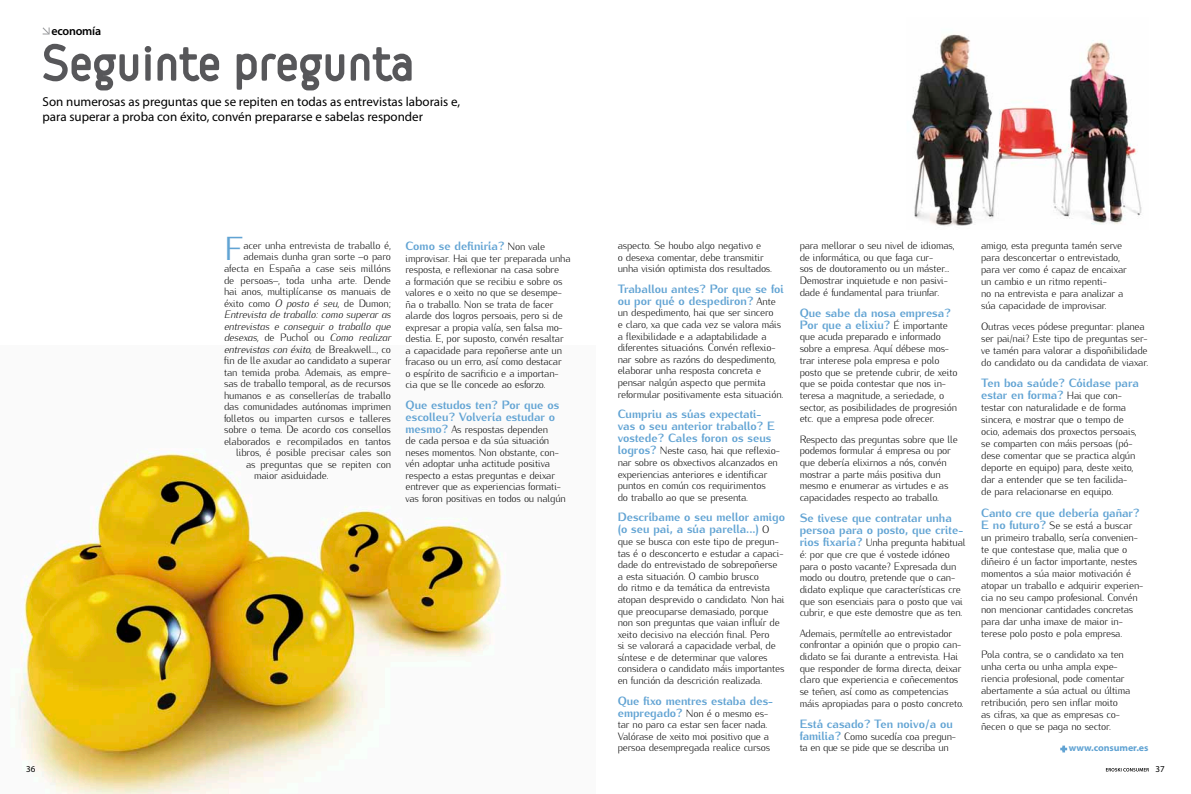
<style>
.page{position:relative;width:1191px;height:794px;background:#fff}
.page>*{position:absolute;margin:0;border:0;box-sizing:border-box;transform-origin:0 0}
.t1{font:33.1px "Kurier";color:#61a3d3;scale:.96 1}
.t2{font:13px/15px "Myriad Pro";color:#000}
.t3{font:800 12px/12.1px "Kurier";color:#61a3d3;scale:.96 1}
.t4{font:600 12px "Myriad Pro";letter-spacing:-.02em;color:#000}
.t5{font:300 10.6px/11.6px "Kurier";letter-spacing:-.02em;color:#000;scale:.96 1}
.t6{font:italic 300 10.6px "Kurier";letter-spacing:-.015em;color:#000;scale:.96 1}
.t7{font:300 10.6px/11.7px "Kurier";letter-spacing:-.04em;color:#000;scale:.96 1}
.t8{font:700 9.6px "Myriad Pro";letter-spacing:-.01em;color:#61a3d3;scale:1.04 1}
.t9{font:9px "Myriad Pro";color:#000}
.s1{font-style:italic}
.s2{font-style:normal}
.s3{font-weight:300;font-size:10.6px;color:#000}
.s4{font-weight:800;font-size:12px;color:#61a3d3}
</style>
<div class="page">
<svg style="left:43px;top:27px;width:7px;height:8px"></svg>
<img style="left:18px;top:449px;width:485px;height:345px">
<svg style="left:43px;top:43px;width:177px;height:48px"></svg>
<svg style="left:236px;top:47px;width:176px;height:44px"></svg>
<svg style="left:1060px;top:745px;width:8px;height:8px"></svg>
<img style="left:912px;top:34px;width:230px;height:192px">
<svg style="left:1106px;top:768px;width:42px;height:3px"></svg>
<p class="t4" style="left:52px;top:24px;width:51px">economía</p>
<p class="t2" style="left:43px;top:94px;width:419px">Son numerosas as preguntas que se repiten en todas as entrevistas laborais e, para superar a proba con éxito, convén prepararse e sabelas responder</p>
<h1 class="t1" style="left:224px;top:223px;width:22px">F</h1>
<p class="t5" style="left:243px;top:238px;width:155px">acer unha entrevista de traballo é,</p>
<p class="t5" style="left:243px;top:250px;width:155px">ademais dunha gran sorte –o paro</p>
<p class="t5" style="left:224px;top:262px;width:175px">afecta en España a case seis millóns</p>
<p class="t5" style="left:224px;top:273px;width:175px">de persoas–, toda unha arte. Dende</p>
<p class="t5" style="left:224px;top:285px;width:175px">hai anos, multiplícanse os manuais de</p>
<p class="t5" style="left:224px;top:296px;width:175px">éxito como <span class="s1">O posto é seu</span>, de Dumon;</p>
<p class="t6" style="left:224px;top:306px;width:175px">Entrevista de traballo: como superar as</p>
<p class="t6" style="left:224px;top:317px;width:175px">entrevistas e conseguir o traballo que</p>
<p class="t6" style="left:224px;top:329px;width:175px">desexas, <span class="s2">de Puchol ou</span> Como realizar</p>
<p class="t6" style="left:224px;top:340px;width:175px">entrevistas con éxito, <span class="s2">de Breakwell..., co</span></p>
<p class="t5" style="left:224px;top:354px;width:175px">fin de lle axudar ao candidato a superar</p>
<p class="t5" style="left:224px;top:365px;width:175px">tan temida proba. Ademais, as empre-</p>
<p class="t5" style="left:224px;top:377px;width:175px">sas de traballo temporal, as de recursos</p>
<p class="t5" style="left:224px;top:388px;width:175px">humanos e as consellerías de traballo</p>
<p class="t5" style="left:224px;top:400px;width:175px">das comunidades autónomas imprimen</p>
<p class="t5" style="left:224px;top:411px;width:175px">folletos ou imparten cursos e talleres</p>
<p class="t5" style="left:224px;top:423px;width:175px">sobre o tema. De acordo cos consellos</p>
<p class="t5" style="left:224px;top:434px;width:175px">elaborados e recompilados en tantos</p>
<p class="t5" style="left:236px;top:446px;width:163px">libros, é posible precisar cales son</p>
<p class="t5" style="left:246px;top:457px;width:153px">as preguntas que se repiten con</p>
<p class="t5" style="left:254px;top:469px;width:79px">maior asiduidade.</p>
<p class="t3" style="left:405px;top:239px;width:147px">Como se definiría? <span class="s3">Non vale</span></p>
<p class="t5" style="left:405px;top:251px;width:173px">improvisar. Hai que ter preparada unha resposta, e reflexionar na casa sobre<br>a formación que se recibiu e sobre os valores e o xeito no que se desempe&shy;ña o traballo. Non se trata de facer alarde dos logros persoais, pero si de expresar a propia valía, sen falsa mo&shy;destia. E, por suposto, convén resaltar a capacidade para repoñerse ante un fracaso ou un erro, así como destacar<br>o espírito de sacrificio e a importan&shy;cia que se lle concede ao esforzo.</p>
<p class="t3" style="left:405px;top:398px;width:162px">Que estudos ten? Por que os escolleu? Volvería estudar o</p>
<p class="t5" style="left:405px;top:422px;width:169px"><span class="s4">mesmo?</span> As respostas dependen<br>de cada persoa e da súa situación neses momentos. Non obstante, con&shy;vén adoptar unha actitude positiva respecto a estas preguntas e deixar entrever que as experiencias formati&shy;vas foron positivas en todos ou nalgún</p>
<p class="t5" style="left:617px;top:238px;width:162px">aspecto. Se houbo algo negativo e<br>o desexa comentar, debe transmitir unha visión optimista dos resultados.</p>
<p class="t3" style="left:617px;top:282px;width:174px">Traballou antes? Por que se foi ou por qué o despediron? <span class="s3">Ante</span></p>
<p class="t5" style="left:617px;top:306px;width:174px">un despedimento, hai que ser sincero<br>e claro, xa que cada vez se valora máis a flexibilidade e a adaptabilidade a diferentes situacións. Convén reflexio&shy;nar sobre as razóns do despedimento, elaborar unha resposta concreta e pensar nalgún aspecto que permita reformular positivamente esta situación.</p>
<p class="t3" style="left:617px;top:407px;width:165px">Cumpriu as súas expectati&shy;vas o seu anterior traballo? E vostede? Cales foron os seus</p>
<p class="t5" style="left:617px;top:444px;width:170px"><span class="s4">logros?</span> Neste caso, hai que reflexio&shy;nar sobre os obxectivos alcanzados en experiencias anteriores e identificar puntos en común cos requirimentos<br>do traballo ao que se presenta.</p>
<p class="t3" style="left:617px;top:510px;width:176px">Descríbame o seu mellor amigo (o seu pai, a súa parella...) <span class="s3">O</span></p>
<p class="t5" style="left:617px;top:534px;width:175px">que se busca con este tipo de pregun&shy;tas é o desconcerto e estudar a capaci&shy;dade do entrevistado de sobrepoñerse a esta situación. O cambio brusco<br>do ritmo e da temática da entrevista atopan desprevido o candidato. Non hai que preocuparse demasiado, porque non son preguntas que vaian influír de xeito decisivo na elección final. Pero<br>si se valorará a capacidade verbal, de síntese e de determinar que valores considera o candidato máis importantes en función da descrición realizada.</p>
<p class="t3" style="left:617px;top:694px;width:163px">Que fixo mentres estaba des-</p>
<p class="t5" style="left:617px;top:706px;width:160px"><span class="s4">empregado?</span> Non é o mesmo es&shy;tar no paro ca estar sen facer nada.<br>Valórase de xeito moi positivo que a persoa desempregada realice cursos</p>
<p class="t5" style="left:799px;top:238px;width:163px">para mellorar o seu nivel de idiomas, de informática, ou que faga cur-<br>sos de doutoramento ou un máster...<br>Demostrar inquietude e non pasivi&shy;dade é fundamental para triunfar.</p>
<p class="t3" style="left:799px;top:306px;width:159px">Que sabe da nosa empresa?<br>Por que a elixiu? <span class="s3">É importante</span></p>
<p class="t5" style="left:799px;top:330px;width:166px">que acuda preparado e informado sobre a empresa. Aquí débese mos&shy;trar interese pola empresa e polo posto que se pretende cubrir, de xeito que se poida contestar que nos in&shy;teresa a magnitude, a seriedade, o sector, as posibilidades de progresión etc. que a empresa pode ofrecer.</p>
<p class="t5" style="left:799px;top:432px;width:166px">Respecto das preguntas sobre que lle podemos formular á empresa ou por que debería elixirnos a nós, convén mostrar a parte máis positiva dun mesmo e enumerar as virtudes e as capacidades respecto ao traballo.</p>
<p class="t3" style="left:799px;top:511px;width:172px">Se tivese que contratar unha persoa para o posto, que crite-</p>
<p class="t5" style="left:799px;top:536px;width:174px"><span class="s4">rios fixaría?</span> Unha pregunta habitual é: por que cre que é vostede idóneo para o posto vacante? Expresada dun modo ou doutro, pretende que o can&shy;didato explique que características cre que son esenciais para o posto que vai cubrir, e que este demostre que as ten.</p>
<p class="t5" style="left:799px;top:626px;width:172px">Ademais, permítelle ao entrevistador confrontar a opinión que o propio can&shy;didato se fai durante a entrevista. Hai que responder de forma directa, deixar claro que experiencia e coñecementos se teñen, así como as competencias máis apropiadas para o posto concreto.</p>
<p class="t3" style="left:799px;top:716px;width:161px">Está casado? Ten noivo/a ou</p>
<p class="t7" style="left:799px;top:729px;width:164px"><span class="s4">familia?</span> Como sucedía coa pregun&shy;ta en que se pide que se describa un</p>
<p class="t5" style="left:981px;top:238px;width:153px;line-height:12px">amigo, esta pregunta tamén serve para desconcertar o entrevistado, para ver como é capaz de encaixar un cambio e un ritmo repenti-<br>no na entrevista e para analizar a súa capacidade de improvisar.</p>
<p class="t5" style="left:981px;top:319px;width:176px;line-height:12px">Outras veces pódese preguntar: planea ser pai/nai? Este tipo de preguntas ser&shy;ve tamén para valorar a dispoñibilidade do candidato ou da candidata de viaxar.</p>
<p class="t3" style="left:981px;top:376px;width:166px;line-height:12.5px">Ten boa saúde? Cóidase para estar en forma? <span class="s3">Hai que con-</span></p>
<p class="t5" style="left:981px;top:401px;width:164px;line-height:12px">testar con naturalidade e de forma sincera, e mostrar que o tempo de ocio, ademais dos proxectos persoais, se comparten con máis persoas (pó&shy;dese comentar que se practica algún deporte en equipo) para, deste xeito, dar a entender que se ten facilida&shy;de para relacionarse en equipo.</p>
<p class="t3" style="left:981px;top:505px;width:166px">Canto cre que debería gañar?</p>
<p class="t5" style="left:981px;top:518px;width:170px;line-height:12px"><span class="s4">E no futuro?</span> Se se está a buscar un primeiro traballo, sería convenien&shy;te que contestase que, malia que o diñeiro é un factor importante, nestes momentos a súa maior motivación é atopar un traballo e adquirir experien&shy;cia no seu campo profesional. Convén non mencionar cantidades concretas para dar unha imaxe de maior in&shy;terese polo posto e pola empresa.</p>
<p class="t5" style="left:981px;top:647px;width:157px;line-height:12.1px">Pola contra, se o candidato xa ten unha certa ou unha ampla expe&shy;riencia profesional, pode comentar abertamente a súa actual ou última retribución, pero sen inflar moito<br>as cifras, xa que as empresas co&shy;ñecen o que se paga no sector.</p>
<p class="t8" style="left:1068px;top:743px;width:78px">www.consumer.es</p>
<p class="t9" style="left:26px;top:763px;width:11px">36</p>
<p class="t9" style="left:1155px;top:763px;width:11px">37</p>
</div>
